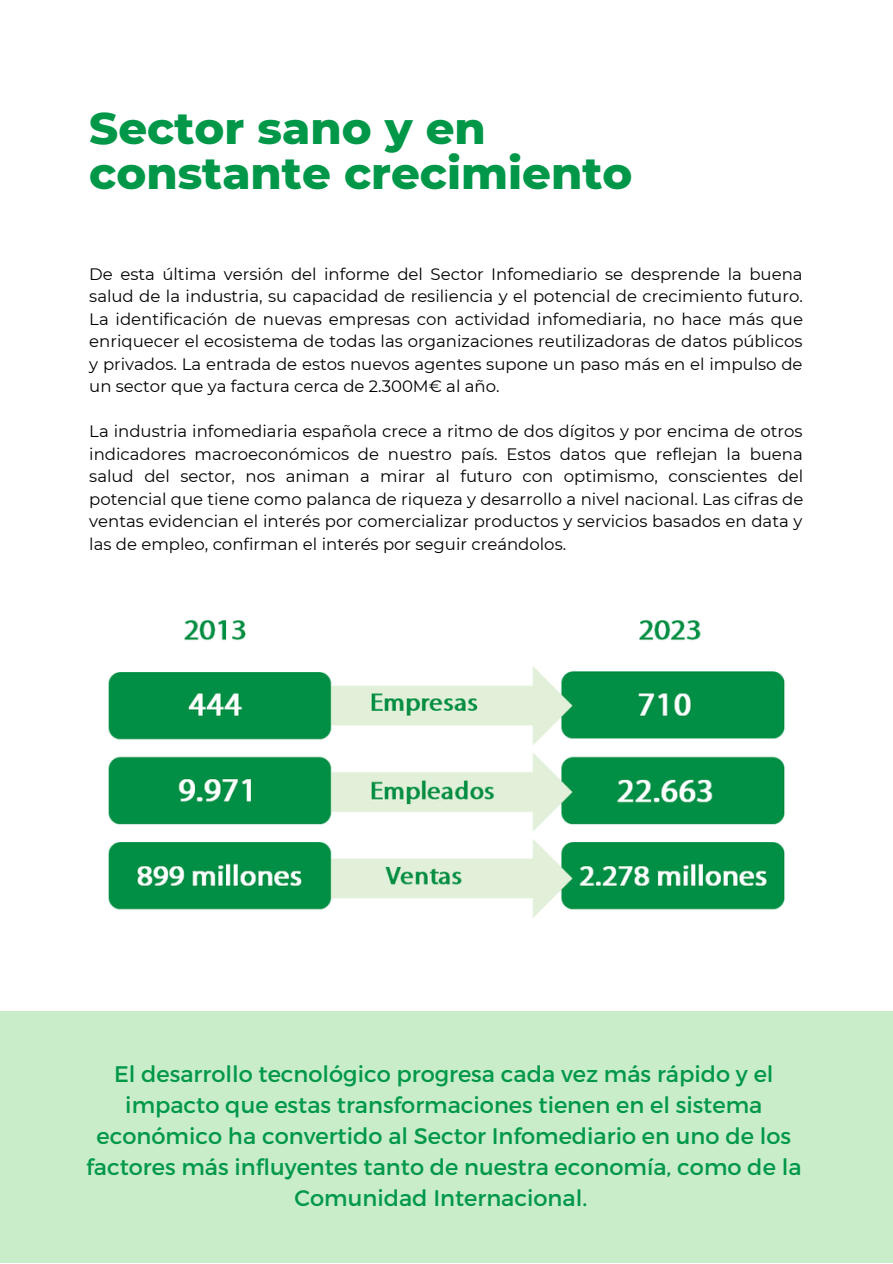
<style>
.page{position:relative;width:893px;height:1264px;background:#fff}
.page>*{position:absolute;margin:0;border:0;box-sizing:border-box;transform-origin:0 0}
.t1{font:800 45px/45px "Montserrat";color:#009848}
.t2{font:22.5px/30.9px "Montserrat";color:#009848;text-align:center}
.t3{font:16.5px/22.5px "Montserrat";color:#000;text-align:justify}
</style>
<div class="page">
<img style="left:108px;top:620px;width:677px;height:298px">
<div style="left:0;top:1011px;width:892px;height:251px;background:#c9edc9"></div>
<h1 class="t1" style="left:89px;top:106px;width:544px">Sector sano y en constante crecimiento</h1>
<p class="t3" style="left:89px;top:262px;width:715px">De esta última versión del informe del Sector Infomediario se desprende la buena salud de la industria, su capacidad de resiliencia y el potencial de crecimiento futuro.<br>La identificación de nuevas empresas con actividad infomediaria, no hace más que enriquecer el ecosistema de todas las organizaciones reutilizadoras de datos públicos y privados. La entrada de estos nuevos agentes supone un paso más en el impulso de un sector que ya factura cerca de 2.300M€ al año.</p>
<p class="t3" style="left:89px;top:420px;width:715px">La industria infomediaria española crece a ritmo de dos dígitos y por encima de otros indicadores macroeconómicos de nuestro país. Estos datos que reflejan la buena salud del sector, nos animan a mirar al futuro con optimismo, conscientes del potencial que tiene como palanca de riqueza y desarrollo a nivel nacional. Las cifras de ventas evidencian el interés por comercializar productos y servicios basados en data y las de empleo, confirman el interés por seguir creándolos.</p>
<p class="t2" style="left:86px;top:1057px;width:716px">El desarrollo tecnológico progresa cada vez más rápido y el impacto que estas transformaciones tienen en el sistema económico ha convertido al Sector Infomediario en uno de los factores más influyentes tanto de nuestra economía, como de la Comunidad Internacional.</p>
</div>
